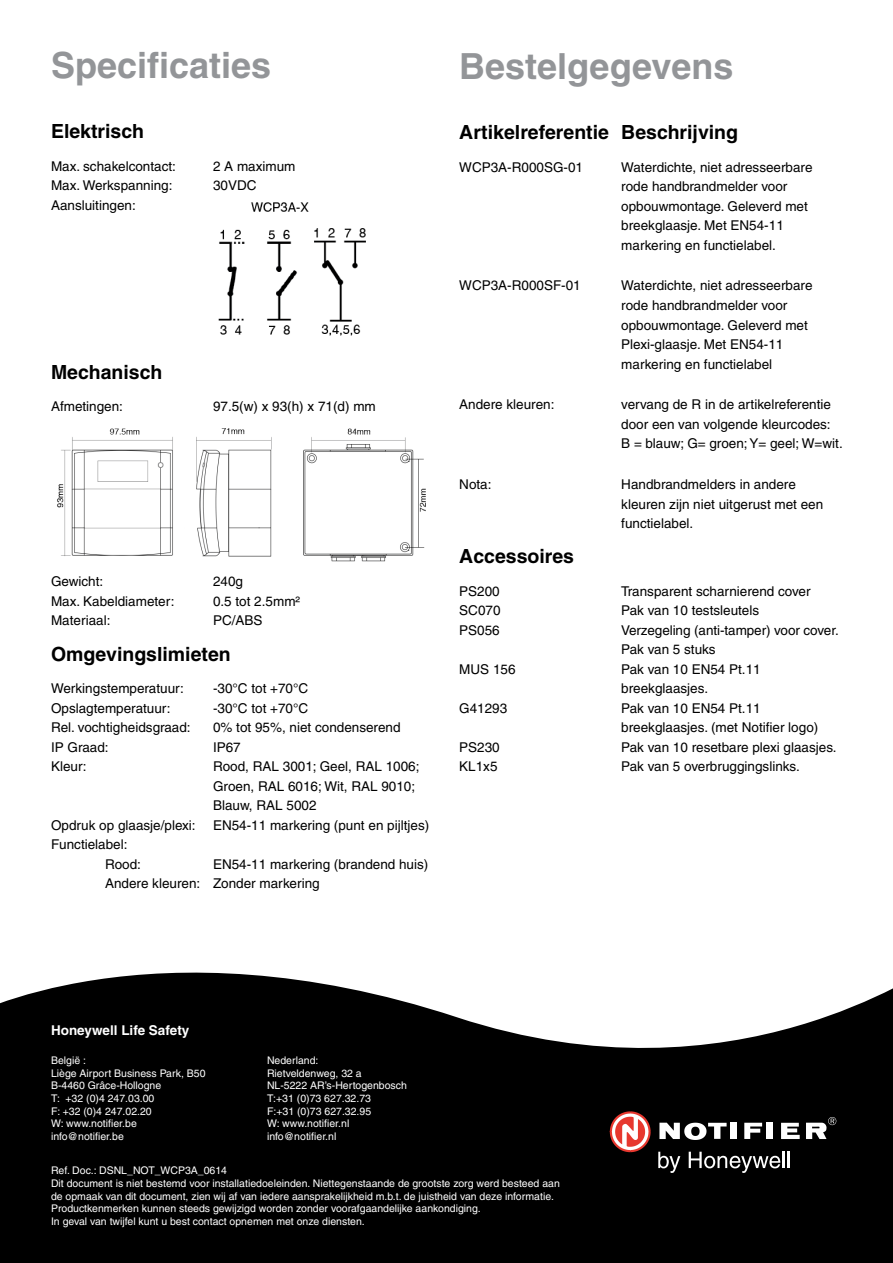
<style>
.page{position:relative;width:893px;height:1263px;background:#fff}
.page>*{position:absolute;margin:0;border:0;box-sizing:border-box;transform-origin:0 0}
.t1{font:700 36px "Helvetica";color:#939598}
.t2{font:700 19.5px "Helvetica";color:#000}
.t3{font:13.5px/19.5px "Helvetica";color:#000}
.t4{font:700 13.5px "Helvetica";color:#fff}
.t5{font:10.5px/12.6px "Helvetica";color:#fff}
.t6{font:10.5px/19.5px "Times New Roman";color:#fff}
</style>
<div class="page">
<svg style="left:0;top:972px;width:893px;height:291px;fill:#000"></svg>
<div style="left:730px;top:1123px;width:7px;height:16px;background:#fff"></div>
<svg style="left:744px;top:1123px;width:18px;height:16px"></svg>
<div style="left:767px;top:1122px;width:6px;height:17px;background:#fff"></div>
<svg style="left:781px;top:1123px;width:19px;height:16px"></svg>
<svg style="left:659px;top:1123px;width:68px;height:17px"></svg>
<svg style="left:610px;top:1111px;width:41px;height:41px"></svg>
<svg style="left:806px;top:1117px;width:30px;height:22px"></svg>
<svg style="left:658px;top:1152px;width:22px;height:21px"></svg>
<svg style="left:689px;top:1152px;width:101px;height:21px"></svg>
<img style="left:218px;top:202px;width:148px;height:134px">
<img style="left:57px;top:428px;width:369px;height:134px">
<h1 class="t1" style="left:51px;top:43px;width:222px">Specificaties</h1>
<h2 class="t2" style="left:51px;top:120px;width:95px">Elektrisch</h2>
<p class="t3" style="left:51px;top:156px;width:126px">Max. schakelcontact:</p>
<p class="t3" style="left:213px;top:156px;width:84px">2 A maximum</p>
<p class="t3" style="left:51px;top:176px;width:123px">Max. Werkspanning:</p>
<p class="t3" style="left:213px;top:176px;width:45px">30VDC</p>
<p class="t3" style="left:51px;top:195px;width:86px">Aansluitingen:</p>
<h2 class="t2" style="left:51px;top:360px;width:113px">Mechanisch</h2>
<p class="t3" style="left:51px;top:396px;width:74px">Afmetingen:</p>
<p class="t3" style="left:213px;top:396px;width:164px">97.5(w) x 93(h) x 71(d) mm</p>
<p class="t3" style="left:51px;top:572px;width:54px">Gewicht:</p>
<p class="t3" style="left:213px;top:572px;width:32px">240g</p>
<p class="t3" style="left:51px;top:591px;width:125px">Max. Kabeldiameter:</p>
<p class="t3" style="left:213px;top:591px;width:89px">0.5 tot 2.5mm²</p>
<p class="t3" style="left:51px;top:611px;width:61px">Materiaal:</p>
<p class="t3" style="left:213px;top:611px;width:51px">PC/ABS</p>
<h2 class="t2" style="left:51px;top:642px;width:181px">Omgevingslimieten</h2>
<p class="t3" style="left:51px;top:678px;width:134px">Werkingstemperatuur:</p>
<p class="t3" style="left:213px;top:678px;width:97px">-30°C tot +70°C</p>
<p class="t3" style="left:51px;top:698px;width:121px">Opslagtemperatuur:</p>
<p class="t3" style="left:213px;top:698px;width:97px">-30°C tot +70°C</p>
<p class="t3" style="left:51px;top:717px;width:141px">Rel. vochtigheidsgraad:</p>
<p class="t3" style="left:213px;top:717px;width:189px">0% tot 95%, niet condenserend</p>
<p class="t3" style="left:51px;top:737px;width:59px">IP Graad:</p>
<p class="t3" style="left:213px;top:737px;width:29px">IP67</p>
<p class="t3" style="left:51px;top:756px;width:37px">Kleur:</p>
<p class="t3" style="left:213px;top:756px;width:208px">Rood, RAL 3001; Geel, RAL 1006;<br>Groen, RAL 6016; Wit, RAL 9010;<br>Blauw, RAL 5002</p>
<p class="t3" style="left:51px;top:815px;width:146px">Opdruk op glaasje/plexi:</p>
<p class="t3" style="left:213px;top:815px;width:218px">EN54-11 markering (punt en pijltjes)</p>
<p class="t3" style="left:105px;top:834px;width:38px;text-indent:-54px">Functielabel:<br>Rood:</p>
<p class="t3" style="left:105px;top:854px;width:325px;text-indent:108px">EN54-11 markering (brandend huis)<br>Andere kleuren: Zonder markering</p>
<h1 class="t1" style="left:459px;top:44px;width:276px">Bestelgegevens</h1>
<h2 class="t2" style="left:459px;top:121px;width:280px">Artikelreferentie Beschrijving</h2>
<p class="t3" style="left:459px;top:157px;width:125px">WCP3A-R000SG-01</p>
<p class="t3" style="left:621px;top:157px;width:193px">Waterdichte, niet adresseerbare rode handbrandmelder voor opbouwmontage. Geleverd met breekglaasje. Met EN54-11 markering en functielabel.</p>
<p class="t3" style="left:459px;top:276px;width:123px">WCP3A-R000SF-01</p>
<p class="t3" style="left:621px;top:276px;width:193px">Waterdichte, niet adresseerbare rode handbrandmelder voor opbouwmontage. Geleverd met<br>Plexi-glaasje. Met EN54-11 markering en functielabel</p>
<p class="t3" style="left:459px;top:395px;width:97px">Andere kleuren:</p>
<p class="t3" style="left:621px;top:395px;width:223px">vervang de R in de artikelreferentie door een van volgende kleurcodes:<br>B = blauw; G= groen; Y= geel; W=wit.</p>
<p class="t3" style="left:459px;top:474px;width:34px">Nota:</p>
<p class="t3" style="left:621px;top:474px;width:204px">Handbrandmelders in andere kleuren zijn niet uitgerust met een functielabel.</p>
<h2 class="t2" style="left:459px;top:544px;width:116px">Accessoires</h2>
<p class="t3" style="left:459px;top:581px;width:42px">PS200</p>
<p class="t3" style="left:621px;top:581px;width:191px">Transparent scharnierend cover</p>
<p class="t3" style="left:459px;top:600px;width:43px">SC070</p>
<p class="t3" style="left:621px;top:600px;width:139px">Pak van 10 testsleutels</p>
<p class="t3" style="left:459px;top:620px;width:42px">PS056</p>
<p class="t3" style="left:621px;top:620px;width:219px">Verzegeling (anti-tamper) voor cover.<br>Pak van 5 stuks</p>
<p class="t3" style="left:459px;top:659px;width:58px">MUS 156</p>
<p class="t3" style="left:621px;top:659px;width:141px">Pak van 10 EN54 Pt.11 breekglaasjes.</p>
<p class="t3" style="left:459px;top:698px;width:50px">G41293</p>
<p class="t3" style="left:621px;top:698px;width:199px">Pak van 10 EN54 Pt.11 breekglaasjes. (met Notifier logo)</p>
<p class="t3" style="left:459px;top:737px;width:42px">PS230</p>
<p class="t3" style="left:621px;top:737px;width:217px">Pak van 10 resetbare plexi glaasjes.</p>
<p class="t3" style="left:459px;top:756px;width:40px">KL1x5</p>
<p class="t3" style="left:621px;top:756px;width:180px">Pak van 5 overbruggingslinks.</p>
<p class="t4" style="left:51px;top:1022px;width:140px">Honeywell Life Safety</p>
<p class="t5" style="left:51px;top:1054px;width:37px">België :</p>
<p class="t5" style="left:267px;top:1054px;width:53px">Nederland:</p>
<p class="t5" style="left:51px;top:1067px;width:156px">Liège Airport Business Park, B50</p>
<p class="t5" style="left:267px;top:1067px;width:96px">Rietveldenweg, 32 a</p>
<p class="t5" style="left:51px;top:1079px;width:112px">B-4460 Grâce-Hollogne</p>
<p class="t5" style="left:267px;top:1079px;width:141px">NL-5222 AR’s-Hertogenbosch</p>
<p class="t5" style="left:51px;top:1092px;width:105px">T: +32 (0)4 247.03.00</p>
<p class="t5" style="left:267px;top:1092px;width:105px">T:+31 (0)73 627.32.73</p>
<p class="t5" style="left:51px;top:1104px;width:102px">F: +32 (0)4 247.02.20</p>
<p class="t5" style="left:267px;top:1104px;width:106px">F:+31 (0)73 627.32.95</p>
<p class="t5" style="left:51px;top:1117px;width:87px">W: www.notifier.be</p>
<p class="t5" style="left:267px;top:1117px;width:84px">W: www.notifier.nl</p>
<p class="t5" style="left:51px;top:1130px;width:74px">info@notifier.be</p>
<p class="t5" style="left:267px;top:1130px;width:71px">info@notifier.nl</p>
<p class="t5" style="left:51px;top:1164px;width:510px">Ref. Doc.: DSNL_NOT_WCP3A_0614<br>Dit document is niet bestemd voor installatiedoeleinden. Niettegenstaande de grootste zorg werd besteed aan de opmaak van dit document, zien wij af van iedere aansprakelijkheid m.b.t. de juistheid van deze informatie.<br>Productkenmerken kunnen steeds gewijzigd worden zonder voorafgaandelijke aankondiging.<br>In geval van twijfel kunt u best contact opnemen met onze diensten.</p>
<p class="t6" style="left:51px;top:1166px;width:194px">Datum: 31/07/2009<br>Doc. nummer: PRNNL_NOT_B501AP_0109</p>
</div>
